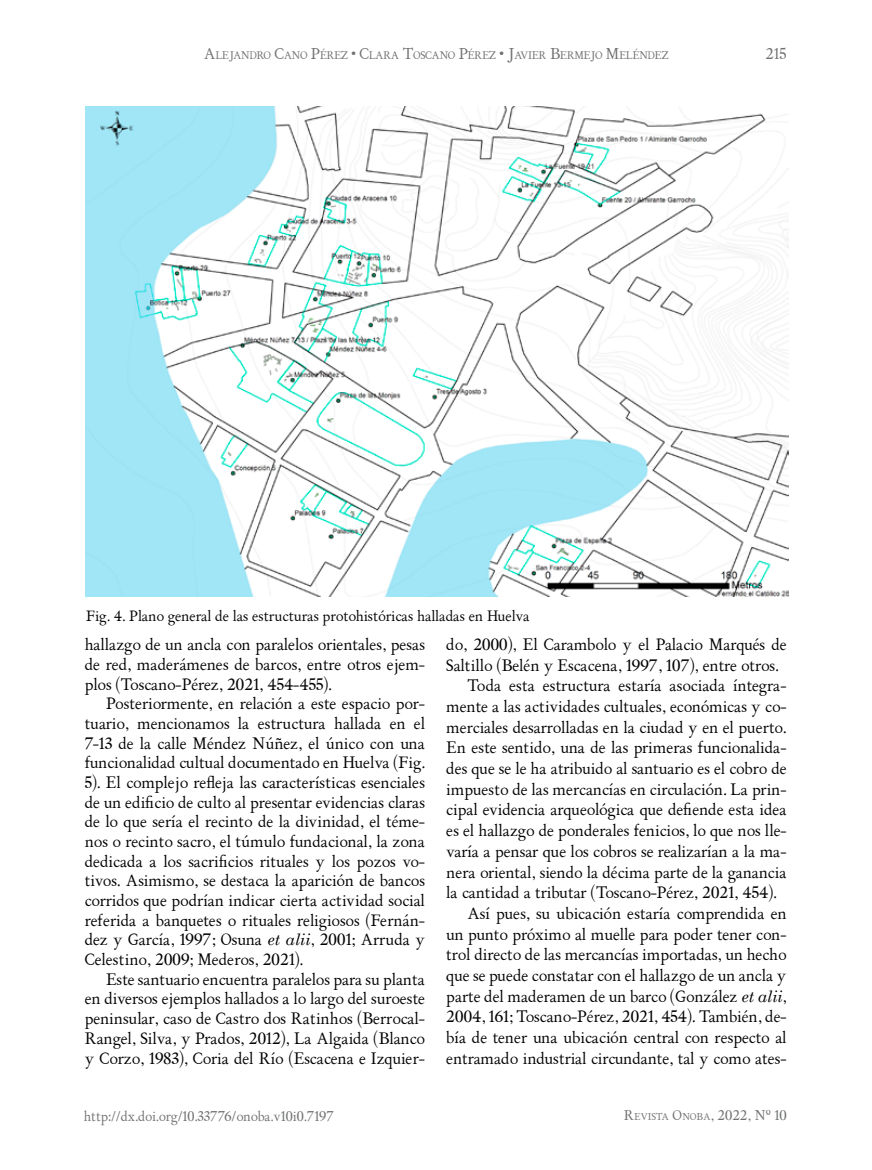
<style>
.page{position:relative;width:872px;height:1170px;background:#fff}
.page>*{position:absolute;margin:0;border:0;box-sizing:border-box;transform-origin:0 0}
.t1{font:15.75px/19.6px "ALPHABETUM Unicode";color:#000;text-align:justify}
.t2{font:15px "ALPHABETUM Unicode";color:#707172}
.t3{font:14.25px "ALPHABETUM Unicode";color:#000}
.t4{font:13.5px "ALPHABETUM Unicode";color:#707172}
.t5{font:10.5px "ALPHABETUM Unicode";letter-spacing:-.03em;color:#707172}
.t6{font:9.45px "ALPHABETUM Unicode";color:#707172}
.s1{font-size:15px}
.s2{font-style:italic}
.s3{font-size:13.5px}
</style>
<div class="page">
<img style="left:85px;top:106px;width:703px;height:491px">
<p class="t5" style="left:204px;top:48px;width:466px"><span class="s1">A</span>LEJANDRO <span class="s1">C</span>ANO <span class="s1">P</span>ÉREZ <span class="s1">• C</span>LARA <span class="s1">T</span>OSCANO <span class="s1">P</span>ÉREZ <span class="s1">• J</span>AVIER <span class="s1">B</span>ERMEJO <span class="s1">M</span>ELÉNDEZ</p>
<p class="t2" style="left:766px;top:44px;width:22px">215</p>
<p class="t3" style="left:86px;top:606px;width:445px">Fig. 4. Plano general de las estructuras protohistóricas halladas en Huelva</p>
<p class="t1" style="left:85px;top:635px;width:342px">hallazgo de un ancla con paralelos orientales, pesas de red, maderámenes de barcos, entre otros ejem&shy;plos (Toscano-Pérez, 2021, 454-455).</p>
<p class="t1" style="left:85px;top:694px;width:342px;text-indent:21px">Posteriormente, en relación a este espacio por&shy;tuario, mencionamos la estructura hallada en el 7-13 de la calle Méndez Núñez, el único con una funcionalidad cultual documentado en Huelva (Fig.<br>5). El complejo refleja las características esenciales de un edificio de culto al presentar evidencias claras de lo que sería el recinto de la divinidad, el téme&shy;nos o recinto sacro, el túmulo fundacional, la zona dedicada a los sacrificios rituales y los pozos vo&shy;tivos. Asimismo, se destaca la aparición de bancos corridos que podrían indicar cierta actividad social referida a banquetes o rituales religiosos (Fernán&shy;dez y García, 1997; Osuna <span class="s2">et alii</span>, 2001; Arruda y Celestino, 2009; Mederos, 2021).</p>
<p class="t1" style="left:85px;top:969px;width:342px;text-indent:21px">Este santuario encuentra paralelos para su planta en diversos ejemplos hallados a lo largo del suroeste peninsular, caso de Castro dos Ratinhos (Berrocal-Rangel, Silva, y Prados, 2012), La Algaida (Blanco y Corzo, 1983), Coria del Río (Escacena e Izquier-</p>
<p class="t1" style="left:446px;top:635px;width:342px">do, 2000), El Carambolo y el Palacio Marqués de</p>
<p class="t1" style="left:446px;top:655px;width:334px">Saltillo (Belén y Escacena, 1997, 107), entre otros.</p>
<p class="t1" style="left:468px;top:676px;width:320px">Toda esta estructura estaría asociada íntegra-</p>
<p class="t1" style="left:446px;top:697px;width:342px">mente a las actividades cultuales, económicas y co-</p>
<p class="t1" style="left:446px;top:717px;width:342px">merciales desarrolladas en la ciudad y en el puerto.</p>
<p class="t1" style="left:446px;top:738px;width:342px">En este sentido, una de las primeras funcionalida-</p>
<p class="t1" style="left:446px;top:759px;width:342px">des que se le ha atribuido al santuario es el cobro de</p>
<p class="t1" style="left:446px;top:779px;width:342px">impuesto de las mercancías en circulación. La prin-</p>
<p class="t1" style="left:446px;top:800px;width:342px">cipal evidencia arqueológica que defiende esta idea</p>
<p class="t1" style="left:446px;top:821px;width:342px">es el hallazgo de ponderales fenicios, lo que nos lle-</p>
<p class="t1" style="left:446px;top:841px;width:342px">varía a pensar que los cobros se realizarían a la ma-</p>
<p class="t1" style="left:446px;top:862px;width:342px">nera oriental, siendo la décima parte de la ganancia</p>
<p class="t1" style="left:446px;top:883px;width:332px">la cantidad a tributar (Toscano-Pérez, 2021, 454).</p>
<p class="t1" style="left:468px;top:903px;width:320px">Así pues, su ubicación estaría comprendida en</p>
<p class="t1" style="left:446px;top:924px;width:342px">un punto próximo al muelle para poder tener con-</p>
<p class="t1" style="left:446px;top:945px;width:342px">trol directo de las mercancías importadas, un hecho</p>
<p class="t1" style="left:446px;top:965px;width:342px">que se puede constatar con el hallazgo de un ancla y</p>
<p class="t1" style="left:446px;top:986px;width:342px">parte del maderamen de un barco (González <span class="s2">et alii</span>,</p>
<p class="t1" style="left:446px;top:1007px;width:342px">2004, 161; Toscano-Pérez, 2021, 454). También, de-</p>
<p class="t1" style="left:446px;top:1027px;width:342px">bía de tener una ubicación central con respecto al</p>
<p class="t1" style="left:446px;top:1048px;width:342px">entramado industrial circundante, tal y como ates-</p>
<p class="t4" style="left:84px;top:1107px;width:251px">http://dx.doi.org/10.33776/onoba.v10i0.7197</p>
<p class="t6" style="left:624px;top:1110px;width:165px"><span class="s3">R</span>EVISTA <span class="s3">O</span>NOBA <span class="s3">, 2022, Nº 10</span></p>
</div>
